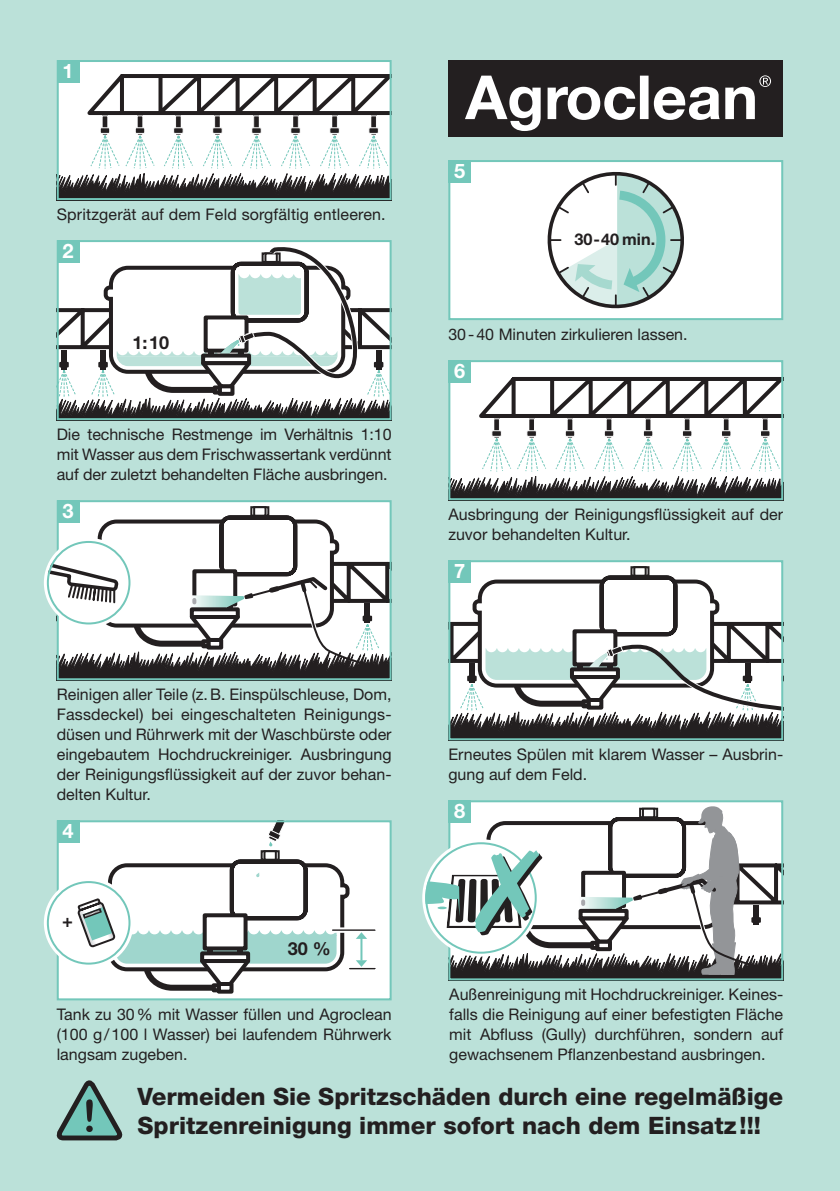
<style>
.page{position:relative;width:840px;height:1191px;background:#fff}
.page>*{position:absolute;margin:0;border:0;box-sizing:border-box;transform-origin:0 0}
.t1{font:800 24px/28.8px "Helvetica Neue";color:#231f20}
.t2{font:700 20px "Helvetica Neue";color:#fff}
.t3{font:700 18px "Helvetica Neue";color:#231f20}
.t4{font:700 16.2px "Helvetica Neue";color:#231f20}
.t5{font:16px/20px "Helvetica Neue";color:#231f20;text-align:justify}
</style>
<div class="page">
<div style="left:0;top:0;width:839px;height:1191px;background:#bbe1d9"></div>
<div style="left:448px;top:60px;width:334px;height:77px;background:#231f20"></div>
<svg style="left:465px;top:75px;width:305px;height:56px"></svg>
<div style="left:58px;top:61px;width:332px;height:138px;background:#fff"></div>
<div style="left:102px;top:116px;width:6px;height:19px;background:#231f20"></div>
<div style="left:100px;top:127px;width:10px;height:7px;border:1px solid #fff"></div>
<div style="left:137px;top:116px;width:6px;height:19px;background:#231f20"></div>
<div style="left:135px;top:127px;width:10px;height:7px;border:1px solid #fff"></div>
<div style="left:175px;top:116px;width:6px;height:19px;background:#231f20"></div>
<div style="left:175px;top:115px;width:7px;height:21px;border:1px solid #fff"></div>
<div style="left:173px;top:128px;width:10px;height:5px;background:#231f20"></div>
<div style="left:173px;top:127px;width:10px;height:7px;border:1px solid #fff"></div>
<div style="left:214px;top:116px;width:6px;height:19px;background:#231f20"></div>
<div style="left:214px;top:115px;width:7px;height:21px;border:1px solid #fff"></div>
<div style="left:212px;top:128px;width:10px;height:5px;background:#231f20"></div>
<div style="left:212px;top:127px;width:10px;height:7px;border:1px solid #fff"></div>
<div style="left:253px;top:116px;width:6px;height:19px;background:#231f20"></div>
<div style="left:253px;top:115px;width:7px;height:21px;border:1px solid #fff"></div>
<div style="left:251px;top:128px;width:10px;height:5px;background:#231f20"></div>
<div style="left:251px;top:127px;width:10px;height:7px;border:1px solid #fff"></div>
<div style="left:292px;top:116px;width:6px;height:19px;background:#231f20"></div>
<div style="left:292px;top:115px;width:7px;height:21px;border:1px solid #fff"></div>
<div style="left:290px;top:128px;width:10px;height:5px;background:#231f20"></div>
<div style="left:290px;top:127px;width:10px;height:7px;border:1px solid #fff"></div>
<div style="left:331px;top:116px;width:6px;height:19px;background:#231f20"></div>
<div style="left:331px;top:115px;width:7px;height:21px;border:1px solid #fff"></div>
<div style="left:329px;top:128px;width:10px;height:5px;background:#231f20"></div>
<div style="left:329px;top:127px;width:10px;height:7px;border:1px solid #fff"></div>
<div style="left:370px;top:116px;width:6px;height:19px;background:#231f20"></div>
<div style="left:370px;top:115px;width:7px;height:21px;border:1px solid #fff"></div>
<div style="left:368px;top:128px;width:10px;height:5px;background:#231f20"></div>
<div style="left:368px;top:127px;width:10px;height:7px;border:1px solid #fff"></div>
<svg style="left:87px;top:74px;width:301px;height:48px"></svg>
<svg style="left:60px;top:135px;width:328px;height:62px"></svg>
<div style="left:57px;top:60px;width:334px;height:140px;border:2px solid #73c7ba"></div>
<div style="left:57px;top:60px;width:22px;height:22px;background:#73c7ba"></div>
<svg style="left:60px;top:246px;width:328px;height:171px;background:#cacdcc"></svg>
<div style="left:57px;top:240px;width:334px;height:180px;border:2px solid #73c7ba"></div>
<div style="left:57px;top:240px;width:22px;height:22px;background:#73c7ba"></div>
<div style="left:449px;top:161px;width:332px;height:158px;background:#fff"></div>
<svg style="left:547px;top:172px;width:136px;height:136px"></svg>
<div style="left:448px;top:160px;width:334px;height:160px;border:2px solid #73c7ba"></div>
<div style="left:448px;top:160px;width:23px;height:22px;background:#73c7ba"></div>
<div style="left:449px;top:361px;width:332px;height:138px;background:#fff"></div>
<div style="left:493px;top:419px;width:6px;height:19px;background:#231f20"></div>
<div style="left:493px;top:418px;width:6px;height:20px;border:1px solid #fff"></div>
<div style="left:491px;top:431px;width:10px;height:5px;background:#231f20"></div>
<div style="left:491px;top:430px;width:10px;height:7px;border:1px solid #fff"></div>
<div style="left:528px;top:419px;width:6px;height:19px;background:#231f20"></div>
<div style="left:528px;top:418px;width:6px;height:20px;border:1px solid #fff"></div>
<div style="left:526px;top:431px;width:10px;height:5px;background:#231f20"></div>
<div style="left:526px;top:430px;width:10px;height:7px;border:1px solid #fff"></div>
<div style="left:567px;top:419px;width:5px;height:19px;background:#231f20"></div>
<div style="left:566px;top:418px;width:7px;height:20px;border:1px solid #fff"></div>
<div style="left:565px;top:431px;width:9px;height:5px;background:#231f20"></div>
<div style="left:564px;top:430px;width:11px;height:7px;border:1px solid #fff"></div>
<div style="left:606px;top:419px;width:5px;height:19px;background:#231f20"></div>
<div style="left:605px;top:418px;width:7px;height:20px;border:1px solid #fff"></div>
<div style="left:604px;top:431px;width:9px;height:5px;background:#231f20"></div>
<div style="left:603px;top:430px;width:11px;height:7px;border:1px solid #fff"></div>
<div style="left:645px;top:419px;width:5px;height:19px;background:#231f20"></div>
<div style="left:644px;top:418px;width:7px;height:20px;border:1px solid #fff"></div>
<div style="left:643px;top:431px;width:9px;height:5px;background:#231f20"></div>
<div style="left:642px;top:430px;width:11px;height:7px;border:1px solid #fff"></div>
<div style="left:684px;top:419px;width:5px;height:19px;background:#231f20"></div>
<div style="left:683px;top:418px;width:7px;height:20px;border:1px solid #fff"></div>
<div style="left:682px;top:431px;width:9px;height:5px;background:#231f20"></div>
<div style="left:681px;top:430px;width:11px;height:7px;border:1px solid #fff"></div>
<div style="left:723px;top:419px;width:5px;height:19px;background:#231f20"></div>
<div style="left:722px;top:418px;width:7px;height:20px;border:1px solid #fff"></div>
<div style="left:721px;top:431px;width:9px;height:5px;background:#231f20"></div>
<div style="left:720px;top:430px;width:11px;height:7px;border:1px solid #fff"></div>
<div style="left:762px;top:419px;width:5px;height:19px;background:#231f20"></div>
<div style="left:761px;top:418px;width:7px;height:20px;border:1px solid #fff"></div>
<div style="left:760px;top:431px;width:9px;height:5px;background:#231f20"></div>
<div style="left:759px;top:430px;width:11px;height:7px;border:1px solid #fff"></div>
<svg style="left:479px;top:377px;width:300px;height:48px"></svg>
<svg style="left:451px;top:437px;width:328px;height:60px"></svg>
<div style="left:448px;top:360px;width:334px;height:140px;border:2px solid #73c7ba"></div>
<div style="left:448px;top:360px;width:23px;height:22px;background:#73c7ba"></div>
<div style="left:449px;top:561px;width:332px;height:178px;background:#fff"></div>
<div style="left:630px;top:566px;width:19px;height:11px;border:2px solid #231f20"></div>
<div style="left:633px;top:566px;width:13px;height:11px;border:2px solid #231f20"></div>
<svg style="left:451px;top:573px;width:328px;height:164px"></svg>
<div style="left:448px;top:560px;width:334px;height:180px;border:2px solid #73c7ba"></div>
<div style="left:448px;top:560px;width:23px;height:22px;background:#73c7ba"></div>
<div style="left:58px;top:501px;width:332px;height:178px;background:#fff"></div>
<div style="left:250px;top:506px;width:19px;height:11px;border:2px solid #231f20"></div>
<div style="left:253px;top:506px;width:13px;height:11px;border:2px solid #231f20"></div>
<div style="left:57px;top:500px;width:22px;height:22px;background:#73c7ba"></div>
<svg style="left:47px;top:513px;width:344px;height:167px"></svg>
<div style="left:47px;top:541px;width:83px;height:83px;border:2px solid #73c7ba;border-radius:50%"></div>
<div style="left:448px;top:800px;width:23px;height:22px;background:#73c7ba"></div>
<div style="left:58px;top:821px;width:332px;height:178px;background:#fff"></div>
<div style="left:330px;top:927px;width:47px;height:5px;border:2px solid #fff"></div>
<div style="left:347px;top:966px;width:30px;height:5px;border:2px solid #fff"></div>
<div style="left:260px;top:850px;width:19px;height:10px;border:2px solid #231f20"></div>
<div style="left:263px;top:850px;width:14px;height:10px;border:2px solid #231f20"></div>
<svg style="left:268px;top:823px;width:17px;height:23px"></svg>
<div style="left:57px;top:820px;width:334px;height:180px;border:2px solid #73c7ba"></div>
<div style="left:57px;top:820px;width:22px;height:22px;background:#73c7ba"></div>
<div style="left:44px;top:878px;width:89px;height:89px;border:6px solid #fff;border-radius:50%"></div>
<div style="left:48px;top:882px;width:81px;height:81px;background:#fff;border-radius:50%"></div>
<svg style="left:76px;top:857px;width:291px;height:136px"></svg>
<div style="left:47px;top:881px;width:83px;height:83px;border:2px solid #73c7ba;border-radius:50%"></div>
<svg style="left:56px;top:1080px;width:66px;height:61px"></svg>
<svg style="left:425px;top:806px;width:357px;height:174px;background:#c2c7c6"></svg>
<p class="t2" style="left:62px;top:59px;width:13px">1</p>
<p class="t5" style="left:57px;top:204px;width:330px">Spritzgerät auf dem Feld sorgfältig entleeren.</p>
<p class="t2" style="left:62px;top:239px;width:13px">2</p>
<p class="t3" style="left:132px;top:331px;width:38px">1:10</p>
<p class="t5" style="left:57px;top:424px;width:336px">Die technische Restmenge im Verhältnis 1:10 mit Wasser aus dem Frischwassertank verdünnt auf der zuletzt behandelten Fläche ausbringen.</p>
<p class="t2" style="left:62px;top:499px;width:13px">3</p>
<p class="t5" style="left:57px;top:684px;width:336px">Reinigen aller Teile (z.B. Einspülschleuse, Dom, Fassdeckel) bei eingeschalteten Reinigungs&shy;düsen und Rührwerk mit der Waschbürste oder eingebautem Hochdruckreiniger. Ausbringung der Reinigungsflüssigkeit auf der zuvor behan&shy;delten Kultur.</p>
<p class="t2" style="left:62px;top:819px;width:13px">4</p>
<p class="t3" style="left:62px;top:909px;width:12px">+</p>
<p class="t3" style="left:287px;top:937px;width:45px">30 %</p>
<p class="t5" style="left:57px;top:1004px;width:336px">Tank zu 30% mit Wasser füllen und Agro-clean (100 g/100 l Wasser) bei laufendem Rührwerk langsam zugeben.</p>
<p class="t2" style="left:454px;top:159px;width:13px">5</p>
<p class="t4" style="left:574px;top:229px;width:82px">30-40 min.</p>
<p class="t5" style="left:448px;top:324px;width:241px">30-40 Minuten zirkulieren lassen.</p>
<p class="t2" style="left:454px;top:359px;width:13px">6</p>
<p class="t5" style="left:448px;top:504px;width:336px">Ausbringung der Reinigungsflüssigkeit auf der zuvor behandelten Kultur.</p>
<p class="t2" style="left:454px;top:559px;width:13px">7</p>
<p class="t5" style="left:448px;top:744px;width:336px">Erneutes Spülen mit klarem Wasser – Ausbrin&shy;gung auf dem Feld.</p>
<p class="t2" style="left:454px;top:799px;width:13px">8</p>
<p class="t5" style="left:449px;top:984px;width:335px">Außenreinigung mit Hochdruckreiniger. Keines&shy;falls die Reinigung auf einer befestigten Fläche mit Abfluss (Gully) durchführen, sondern auf gewachsenem Pflanzenbestand ausbringen.</p>
<h1 class="t1" style="left:137px;top:1082px;width:646px">Vermeiden Sie Spritzschäden durch eine regelmäßige<br>Spritzenreinigung immer sofort nach dem Einsatz!!!</h1>
</div>
